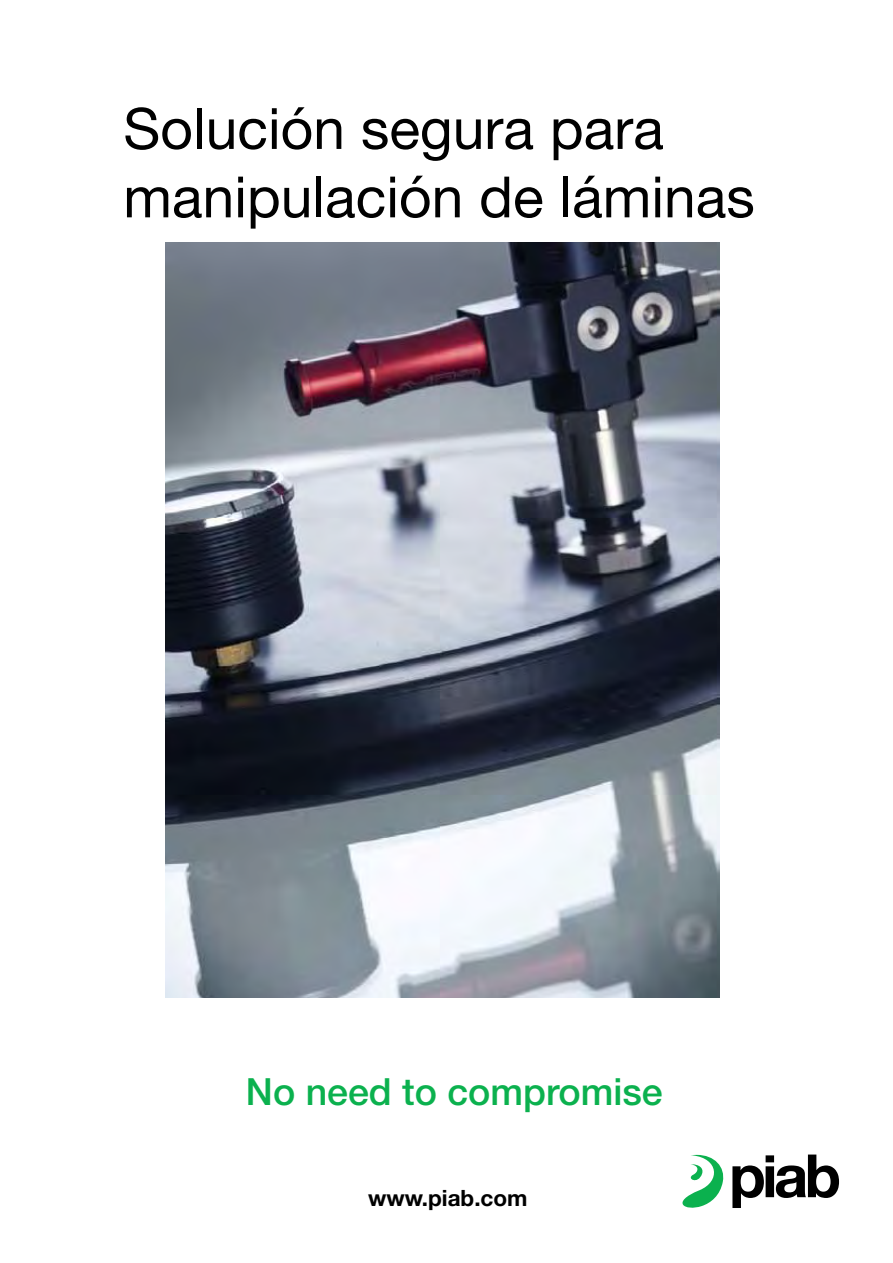
<style>
.page{position:relative;width:893px;height:1263px;background:#fff}
.page>*{position:absolute;margin:0;border:0;box-sizing:border-box;transform-origin:0 0}
.t1{font:57px/68.4px "Helvetica Neue LT Std";color:#000}
.t2{font:500 37.5px "Helvetica Neue LT Std";color:#0bb14e}
.t3{font:700 22.5px "Helvetica Neue LT Std";color:#000}
</style>
<div class="page">
<img style="left:166px;top:242px;width:554px;height:755px">
<svg style="left:682px;top:1155px;width:42px;height:53px"></svg>
<svg style="left:732px;top:1154px;width:107px;height:54px"></svg>
<p class="t1" style="left:123px;top:94px;width:633px">Solución segura para manipulación de láminas</p>
<p class="t2" style="left:246px;top:1069px;width:418px">No need to compromise</p>
<p class="t3" style="left:368px;top:1184px;width:161px">www.piab.com</p>
</div>
